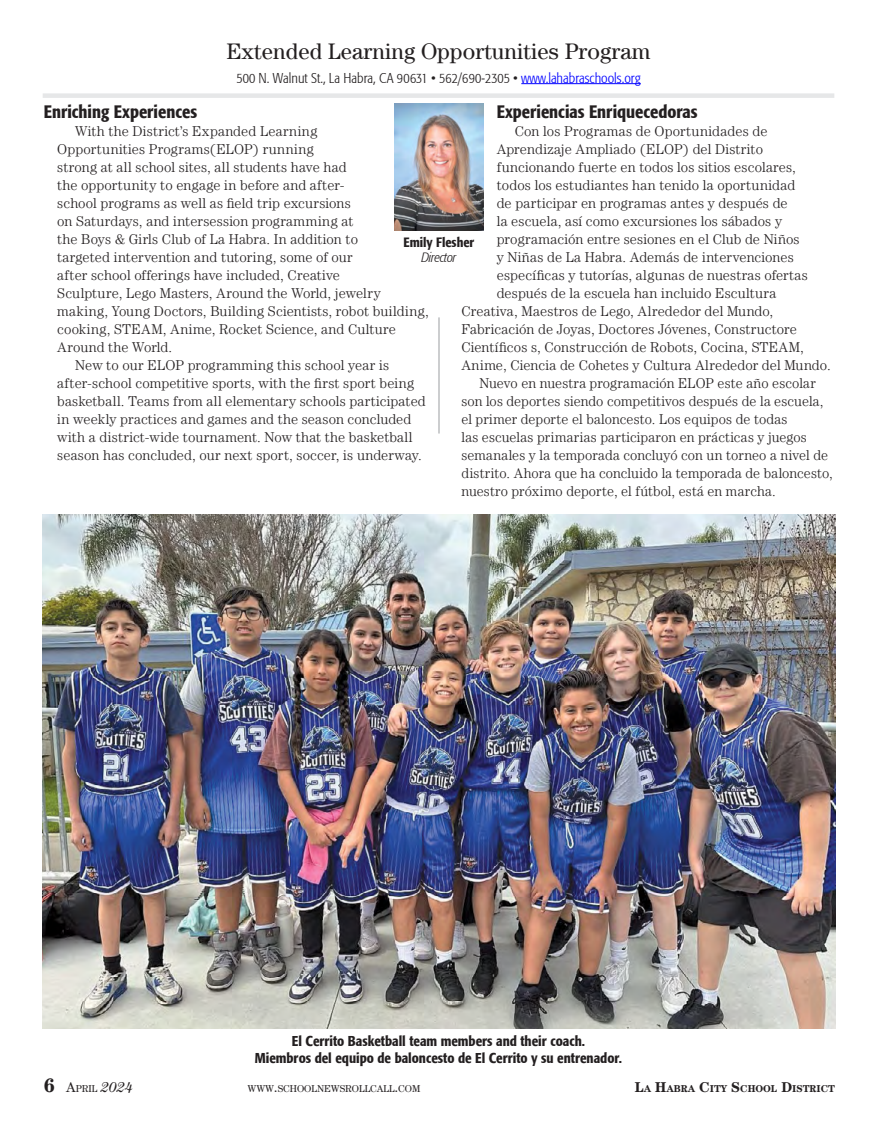
<style>
.page{position:relative;width:878px;height:1121px;background:#fff}
.page>*{position:absolute;margin:0;border:0;box-sizing:border-box;transform-origin:0 0}
.t1{font:22.5px "Century LT";letter-spacing:.005em;color:#231f20}
.t2{font:500 condensed 18px "Formata";color:#231f20}
.t3{font:300 14.25px "Century LT";letter-spacing:.01em;color:#231f20}
.t4{font:500 condensed 14.25px/16.5px "Formata";color:#231f20;text-align:center}
.t5{font:300 condensed 14.25px "Formata";color:#231f20}
.t6{font:500 condensed 13.5px "Formata";color:#231f20}
.t7{font:italic 300 condensed 13.5px "Formata";letter-spacing:-.025em;color:#231f20}
.t8{font:10.05px "Century LT";color:#231f20}
.t9{font:700 10.05px "Century LT";color:#231f20}
.s1{color:#00f}
.s2{font-weight:700;font-size:19.5px}
.s3{font-size:14.25px}
.s4{font-style:italic;font-size:14.25px}
</style>
<div class="page">
<div style="left:43px;top:93px;width:791px;height:5px;background:#e6e7e8"></div>
<hr style="left:521px;top:83px;width:119px;height:1px;background:#00f">
<img style="left:395px;top:104px;width:88px;height:126px">
<hr style="left:438px;top:317px;width:2px;height:116px;background:#bcbec0">
<img style="left:43px;top:514px;width:792px;height:514px">
<h1 class="t1" style="left:226px;top:38px;width:425px">Extended Learning Opportunities Program</h1>
<p class="t5" style="left:236px;top:69px;width:406px">500 N. Walnut St., La Habra, CA 90631 • 562/690-2305 • <span class="s1">www.lahabraschools.org</span></p>
<p class="t2" style="left:44px;top:100px;width:155px">Enriching Experiences</p>
<p class="t3" style="left:75px;top:123px;width:244px">With the District’s Expanded Learning</p>
<p class="t3" style="left:57px;top:141px;width:258px">Opportunities Programs(ELOP) running</p>
<p class="t3" style="left:57px;top:159px;width:291px">strong at all school sites, all students have had</p>
<p class="t3" style="left:57px;top:177px;width:289px">the opportunity to engage in before and after-</p>
<p class="t3" style="left:57px;top:195px;width:295px">school programs as well as field trip excursions</p>
<p class="t3" style="left:57px;top:213px;width:298px">on Saturdays, and intersession programming at</p>
<p class="t3" style="left:57px;top:231px;width:302px">the Boys &amp; Girls Club of La Habra. In addition to</p>
<p class="t3" style="left:57px;top:249px;width:297px">targeted intervention and tutoring, some of our</p>
<p class="t3" style="left:57px;top:267px;width:284px">after school offerings have included, Creative</p>
<p class="t3" style="left:57px;top:285px;width:325px">Sculpture, Lego Masters, Around the World, jewelry</p>
<p class="t3" style="left:57px;top:303px;width:373px">making, Young Doctors, Building Scientists, robot building,</p>
<p class="t3" style="left:57px;top:321px;width:340px">cooking, STEAM, Anime, Rocket Science, and Culture</p>
<p class="t3" style="left:57px;top:339px;width:116px">Around the World.</p>
<p class="t3" style="left:75px;top:357px;width:315px">New to our ELOP programming this school year is</p>
<p class="t3" style="left:57px;top:375px;width:358px">after-school competitive sports, with the first sport being</p>
<p class="t3" style="left:57px;top:393px;width:370px">basketball. Teams from all elementary schools participated</p>
<p class="t3" style="left:57px;top:411px;width:356px">in weekly practices and games and the season concluded</p>
<p class="t3" style="left:57px;top:429px;width:356px">with a district-wide tournament. Now that the basketball</p>
<p class="t3" style="left:57px;top:447px;width:366px">season has concluded, our next sport, soccer, is underway.</p>
<p class="t2" style="left:496px;top:100px;width:202px">Experiencias Enriquecedoras</p>
<p class="t3" style="left:515px;top:123px;width:254px">Con los Programas de Oportunidades de</p>
<p class="t3" style="left:496px;top:141px;width:268px">Aprendizaje Ampliado (ELOP) del Distrito</p>
<p class="t3" style="left:496px;top:159px;width:301px">funcionando fuerte en todos los sitios escolares,</p>
<p class="t3" style="left:496px;top:177px;width:300px">todos los estudiantes han tenido la oportunidad</p>
<p class="t3" style="left:496px;top:195px;width:292px">de participar en programas antes y después de</p>
<p class="t3" style="left:496px;top:213px;width:287px">la escuela, así como excursiones los sábados y</p>
<p class="t3" style="left:496px;top:231px;width:304px">programación entre sesiones en el Club de Niños</p>
<p class="t3" style="left:496px;top:249px;width:298px">y Niñas de La Habra. Además de intervenciones</p>
<p class="t3" style="left:496px;top:267px;width:312px">específicas y tutorías, algunas de nuestras ofertas</p>
<p class="t3" style="left:496px;top:285px;width:281px">después de la escuela han incluido Escultura</p>
<p class="t3" style="left:461px;top:303px;width:313px">Creativa, Maestros de Lego, Alrededor del Mundo,</p>
<p class="t3" style="left:461px;top:321px;width:337px">Fabricación de Joyas, Doctores Jóvenes, Constructore</p>
<p class="t3" style="left:461px;top:339px;width:344px">Científicos s, Construcción de Robots, Cocina, STEAM,</p>
<p class="t3" style="left:461px;top:357px;width:371px">Anime, Ciencia de Cohetes y Cultura Alrededor del Mundo.</p>
<p class="t3" style="left:479px;top:375px;width:338px">Nuevo en nuestra programación ELOP este año escolar</p>
<p class="t3" style="left:461px;top:393px;width:363px">son los deportes siendo competitivos después de la escuela,</p>
<p class="t3" style="left:461px;top:411px;width:327px">el primer deporte el baloncesto. Los equipos de todas</p>
<p class="t3" style="left:461px;top:429px;width:347px">las escuelas primarias participaron en prácticas y juegos</p>
<p class="t3" style="left:461px;top:447px;width:368px">semanales y la temporada concluyó con un torneo a nivel de</p>
<p class="t3" style="left:461px;top:465px;width:373px">distrito. Ahora que ha concluido la temporada de baloncesto,</p>
<p class="t3" style="left:461px;top:483px;width:316px">nuestro próximo deporte, el fútbol, está en marcha.</p>
<p class="t6" style="left:403px;top:234px;width:72px">Emily Flesher</p>
<p class="t7" style="left:421px;top:250px;width:37px">Director</p>
<p class="t4" style="left:255px;top:1032px;width:369px">El Cerrito Basketball team members and their coach.<br>Miembros del equipo de baloncesto de El Cerrito y su entrenador.</p>
<p class="t8" style="left:44px;top:1083px;width:90px"><span class="s2">6</span> <span class="s3">A</span>PRIL <span class="s4">2024</span></p>
<p class="t8" style="left:247px;top:1082px;width:174px">WWW<span class="s3">.</span>SCHOOLNEWSROLLCALL<span class="s3">.</span>COM</p>
<p class="t9" style="left:634px;top:1082px;width:202px"><span class="s3">L</span>A <span class="s3">H</span>ABRA <span class="s3">C</span>ITY <span class="s3">S</span>CHOOL <span class="s3">D</span>ISTRICT</p>
</div>
